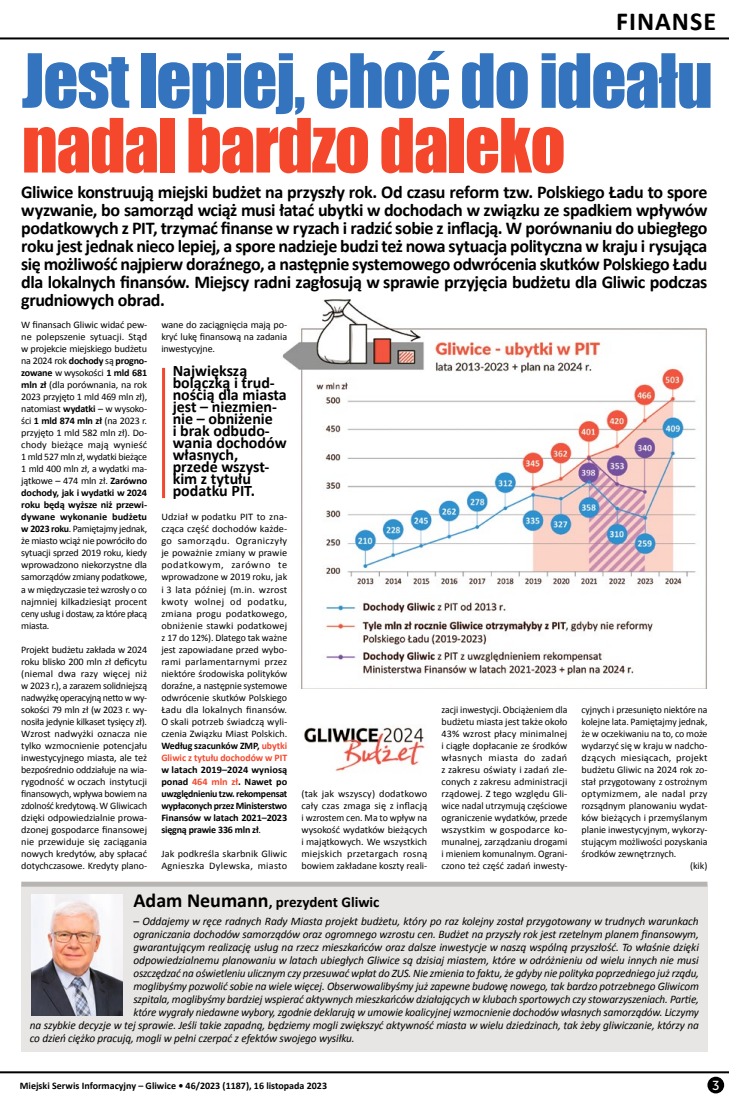
<style>
.page{position:relative;width:729px;height:1098px;background:#fff}
.page>*{position:absolute;margin:0;border:0;box-sizing:border-box;transform-origin:0 0}
.t1{font:69px "Impact";letter-spacing:-.02em;color:#3473bd}
.t2{font:69px "Impact";letter-spacing:-.02em;color:#f4472c}
.t3{font:700 26px "Calibri";letter-spacing:.04em;color:#000}
.t4{font:700 18px/18px "Calibri";letter-spacing:-.025em;color:#000;text-align:justify}
.t5{font:700 16px/12px "Calibri";color:#000}
.t6{font:700 15px "Calibri";color:#000}
.t7{font:13px "Museo Sans 500";color:#fff}
.t8{font:italic 11.5px "Calibri";letter-spacing:-.01em;color:#000}
.t9{font:10px/12px "Calibri";letter-spacing:-.005em;color:#000;text-align:justify}
.t10{font:700 10px/12px "Calibri";letter-spacing:-.01em;color:#000;text-align:justify}
.t11{font:10px "Calibri";letter-spacing:.02em;color:#000}
.t12{font:10px "Calibri";letter-spacing:.015em;color:#000}
.s1{font-weight:700}
.s2{font-weight:700;color:#f4472c}
.s3{color:#f4472c}
.s4{font-weight:400}
.s5{font-size:20px}
.s6{font-style:normal}
</style>
<div class="page">
<hr style="left:0;top:37px;width:729px;height:2px;background:#000">
<hr style="left:0;top:1070px;width:729px;height:2px;background:#000">
<div style="left:707px;top:1076px;width:17px;height:16px;background:#000;border-radius:50%"></div>
<img style="left:282px;top:299px;width:425px;height:388px">
<hr style="left:162px;top:368px;width:3px;height:130px;background:#f4472c">
<div style="left:21px;top:884px;width:686px;height:167px;background:#e8e6e4"></div>
<img style="left:31px;top:894px;width:91px;height:120px">
<div style="left:21px;top:881px;width:686px;height:5px;background:#b8b4b1"></div>
<img style="left:304px;top:727px;width:121px;height:44px">
<h2 class="t3" style="left:616px;top:5px;width:101px">FINANSE</h2>
<h1 class="t1" style="left:22px;top:27px;width:692px">Jest lepiej, choć do ideału</h1>
<h1 class="t2" style="left:22px;top:92px;width:545px">nadal bardzo daleko</h1>
<p class="t4" style="left:21px;top:183px;width:687px">Gliwice konstruują miejski budżet na przyszły rok. Od czasu reform tzw. Polskiego Ładu to spore wyzwanie, bo samorząd wciąż musi łatać ubytki w dochodach w związku ze spadkiem wpływów podatkowych z PIT, trzymać finanse w ryzach i radzić sobie z inflacją. W porównaniu do ubiegłego roku jest jednak nieco lepiej, a spore nadzieje budzi też nowa sytuacja polityczna w kraju i rysująca się możliwość najpierw doraźnego, a następnie systemowego odwrócenia skutków Polskiego Ładu dla lokalnych finansów. Miejscy radni zagłosują w sprawie przyjęcia budżetu dla Gliwic podczas grudniowych obrad.</p>
<p class="t9" style="left:21px;top:319px;width:127px">W finansach Gliwic widać pew&shy;ne polepszenie sytuacji. Stąd w projekcie miejskiego budżetu na 2024 rok <span class="s1">dochody</span> są <span class="s1">progno&shy;zowane</span> w wysokości <span class="s1">1 mld 681 mln zł</span> (dla porównania, na rok 2023 przyjęto 1 mld 469 mln zł), natomiast <span class="s1">wydatki</span> – w wysoko&shy;ści <span class="s1">1 mld 874 mln zł</span> (na 2023 r. przyjęto 1 mld 582 mln zł). Do&shy;chody bieżące mają wynieść 1 mld 527 mln zł, wydatki bieżące 1 mld 400 mln zł, a wydatki ma&shy;jątkowe – 474 mln zł. <span class="s1">Zarówno dochody, jak i wydatki w 2024 roku będą wyższe niż przewi&shy;dywane wykonanie budżetu w 2023 roku</span>. Pamiętajmy jednak, że miasto wciąż nie powróciło do sytuacji sprzed 2019 roku, kiedy wprowadzono niekorzystne dla samorządów zmiany podatkowe, a w międzyczasie też wzrosły o co najmniej kilkadziesiąt procent ceny usług i dostaw, za które płacą miasta.</p>
<p class="t9" style="left:21px;top:643px;width:127px">Projekt budżetu zakłada w 2024 roku blisko 200 mln zł deficytu (niemal dwa razy więcej niż w 2023 r.), a zarazem solidniejszą nadwyżkę operacyjną netto w wy&shy;sokości 79 mln zł (w 2023 r. wy&shy;nosiła jedynie kilkaset tysięcy zł).<br>Wzrost nadwyżki oznacza nie tylko wzmocnienie potencjału inwestycyjnego miasta, ale też bezpośrednio oddziałuje na wia&shy;rygodność w oczach instytucji finansowych, wpływa bowiem na zdolność kredytową. W Gliwicach dzięki odpowiedzialnie prowa&shy;dzonej gospodarce finansowej nie przewiduje się zaciągania nowych kredytów, aby spłacać dotychczasowe. Kredyty plano-</p>
<p class="t9" style="left:161px;top:319px;width:127px">wane do zaciągnięcia mają po&shy;kryć lukę finansową na zadania inwestycyjne.</p>
<h3 class="t5" style="left:173px;top:365px;width:116px">Największą bolączką i trud&shy;nością dla miasta jest – niezmien&shy;nie – obniżenie<br>i brak odbudo&shy;wania dochodów własnych, przede wszyst&shy;kim z tytułu podatku PIT.</h3>
<p class="t9" style="left:161px;top:511px;width:127px">Udział w podatku PIT to zna&shy;cząca część dochodów każde&shy;go samorządu. Ograniczyły je poważnie zmiany w prawie podatkowym, zarówno te wprowadzone w 2019 roku, jak i 3 lata później (m.in. wzrost kwoty wolnej od podatku, zmiana progu podatkowego, obniżenie stawki podatkowej z 17 do 12%). Dlatego tak ważne jest zapowiadane przed wybo&shy;rami parlamentarnymi przez niektóre środowiska polityków doraźne, a następnie systemowe odwrócenie skutków Polskiego Ładu dla lokalnych finansów.<br>O skali potrzeb świadczą wyli&shy;czenia Związku Miast Polskich.<br><span class="s1">Według szacunków ZMP,</span> <span class="s2">ubytki Gliwic z tytułu dochodów w PIT</span></p>
<p class="t10" style="left:161px;top:763px;width:127px">w latach 2019–2024 wyniosą ponad <span class="s3">464 mln zł</span>. Nawet po uwzględnieniu tzw. rekompensat wypłaconych przez Ministerstwo Finansów w latach 2021–2023 sięgną prawie 336 mln zł<span class="s4">.</span></p>
<p class="t9" style="left:161px;top:847px;width:127px">Jak podkreśla skarbnik Gliwic<br>Agnieszka Dylewska, miasto</p>
<p class="t9" style="left:301px;top:787px;width:127px">(tak jak wszyscy) dodatkowo cały czas zmaga się z inflacją i wzrostem cen. Ma to wpływ na wysokość wydatków bieżących i majątkowych. We wszystkich miejskich przetargach rosną bowiem zakładane koszty reali-</p>
<p class="t9" style="left:441px;top:703px;width:127px">zacji inwestycji. Obciążeniem dla budżetu miasta jest także około 43% wzrost płacy minimalnej i ciągłe dopłacanie ze środków własnych miasta do zadań z zakresu oświaty i zadań zle&shy;conych z zakresu administracji rządowej. Z tego względu Gli&shy;wice nadal utrzymują częściowe ograniczenie wydatków, przede wszystkim w gospodarce ko&shy;munalnej, zarządzaniu drogami i mieniem komunalnym. Ograni&shy;czono też część zadań inwesty-</p>
<p class="t9" style="left:581px;top:703px;width:127px">cyjnych i przesunięto niektóre na</p>
<p class="t9" style="left:581px;top:715px;width:127px">kolejne lata. Pamiętajmy jednak,</p>
<p class="t9" style="left:581px;top:727px;width:127px">że w oczekiwaniu na to, co może</p>
<p class="t9" style="left:581px;top:739px;width:127px">wydarzyć się w kraju w nadcho-</p>
<p class="t11" style="left:581px;top:750px;width:127px">dzących miesiącach, projekt</p>
<p class="t9" style="left:581px;top:763px;width:127px">budżetu Gliwic na 2024 rok zo-</p>
<p class="t9" style="left:581px;top:775px;width:127px">stał przygotowany z ostrożnym</p>
<p class="t12" style="left:581px;top:786px;width:127px">optymizmem, ale nadal przy</p>
<p class="t9" style="left:581px;top:799px;width:127px">rozsądnym planowaniu wydat-</p>
<p class="t9" style="left:581px;top:811px;width:127px">ków bieżących i przemyślanym</p>
<p class="t9" style="left:581px;top:823px;width:127px">planie inwestycyjnym, wykorzy-</p>
<p class="t9" style="left:581px;top:835px;width:127px">stującym możliwości pozyskania</p>
<p class="t9" style="left:581px;top:847px;width:96px">środków zewnętrznych.</p>
<p class="t9" style="left:690px;top:859px;width:19px">(kik)</p>
<h3 class="t6" style="left:133px;top:891px;width:247px"><span class="s5">Adam Neumann</span>, prezydent Gliwic</h3>
<p class="t8" style="left:133px;top:913px;width:566px"><span class="s6">–</span> Oddajemy w ręce radnych Rady Miasta projekt budżetu, który po raz kolejny został przygotowany w trudnych warunkach</p>
<p class="t8" style="left:133px;top:926px;width:567px">ograniczania dochodów samorządów oraz ogromnego wzrostu cen. Budżet na przyszły rok jest rzetelnym planem finansowym,</p>
<p class="t8" style="left:133px;top:939px;width:567px">gwarantującym realizację usług na rzecz mieszkańców oraz dalsze inwestycje w naszą wspólną przyszłość. To właśnie dzięki</p>
<p class="t8" style="left:133px;top:952px;width:566px">odpowiedzialnemu planowaniu w latach ubiegłych Gliwice są dzisiaj miastem, które w odróżnieniu od wielu innych nie musi</p>
<p class="t8" style="left:133px;top:965px;width:567px">oszczędzać na oświetleniu ulicznym czy przesuwać wpłat do ZUS. Nie zmienia to faktu, że gdyby nie polityka poprzedniego już rządu,</p>
<p class="t8" style="left:133px;top:978px;width:567px">moglibyśmy pozwolić sobie na wiele więcej. Obserwowalibyśmy już zapewne budowę nowego, tak bardzo potrzebnego Gliwicom</p>
<p class="t8" style="left:133px;top:991px;width:567px">szpitala, moglibyśmy bardziej wspierać aktywnych mieszkańców działających w klubach sportowych czy stowarzyszeniach. Partie,</p>
<p class="t8" style="left:133px;top:1004px;width:566px">które wygrały niedawne wybory, zgodnie deklarują w umowie koalicyjnej wzmocnienie dochodów własnych samorządów. Liczymy</p>
<p class="t8" style="left:30px;top:1017px;width:670px">na szybkie decyzje w tej sprawie. Jeśli takie zapadną, będziemy mogli zwiększyć aktywność miasta w wielu dziedzinach, tak żeby gliwiczanie, którzy na</p>
<p class="t8" style="left:30px;top:1030px;width:326px">co dzień ciężko pracują, mogli w pełni czerpać z efektów swojego wysiłku.</p>
<p class="t10" style="left:20px;top:1079px;width:309px">Miejski Serwis Informacyjny – Gliwice • 46/2023 (1187), 16 listopada 2023</p>
<h3 class="t7" style="left:712px;top:1077px;width:9px">3</h3>
</div>
